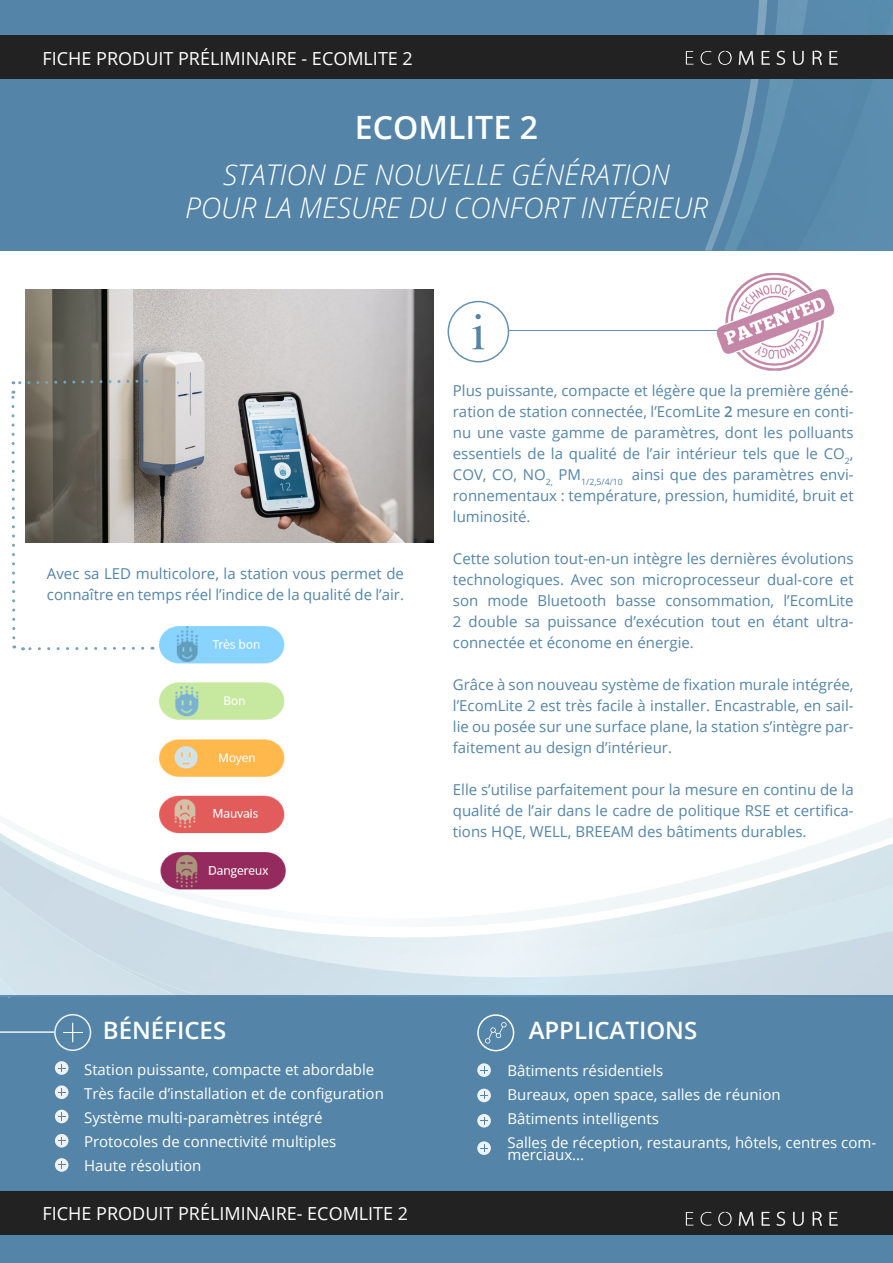
<style>
.page{position:relative;width:893px;height:1263px;background:#fff}
.page>*{position:absolute;margin:0;border:0;box-sizing:border-box;transform-origin:0 0}
.t1{font:600 32.1px "Open Sans";color:#fff}
.t2{font:italic 300 28.5px "Open Sans";color:#fff}
.t3{font:600 24px "Open Sans";color:#fff}
.t4{font:18px "Open Sans";color:#fff}
.t5{font:15px/21px "Open Sans";color:#5485a8;text-align:justify}
.t6{font:15px/12px "Open Sans";color:#fff}
.s1{font-weight:600}
</style>
<div class="page">
<img style="left:153px;top:626px;width:132px;height:180px">
<div style="left:0;top:995px;width:893px;height:268px;background:#5485a8"></div>
<div style="left:0;top:1190px;width:893px;height:44px;background:#222223"></div>
<svg style="left:686px;top:1212px;width:7px;height:13px"></svg>
<svg style="left:701px;top:1212px;width:11px;height:14px"></svg>
<svg style="left:718px;top:1212px;width:14px;height:14px"></svg>
<svg style="left:739px;top:1212px;width:14px;height:14px"></svg>
<svg style="left:762px;top:1212px;width:8px;height:14px"></svg>
<svg style="left:776px;top:1212px;width:9px;height:14px"></svg>
<svg style="left:793px;top:1212px;width:11px;height:14px"></svg>
<svg style="left:813px;top:1211px;width:9px;height:15px"></svg>
<svg style="left:829px;top:1212px;width:9px;height:14px"></svg>
<svg style="left:55px;top:1061px;width:14px;height:14px"></svg>
<svg style="left:58px;top:1064px;width:8px;height:8px"></svg>
<svg style="left:477px;top:1063px;width:14px;height:14px"></svg>
<svg style="left:480px;top:1066px;width:8px;height:8px"></svg>
<svg style="left:55px;top:1085px;width:14px;height:14px"></svg>
<svg style="left:58px;top:1088px;width:8px;height:8px"></svg>
<svg style="left:477px;top:1088px;width:14px;height:14px"></svg>
<svg style="left:480px;top:1091px;width:8px;height:8px"></svg>
<svg style="left:55px;top:1110px;width:14px;height:13px"></svg>
<svg style="left:58px;top:1113px;width:8px;height:7px"></svg>
<svg style="left:477px;top:1114px;width:14px;height:13px"></svg>
<svg style="left:480px;top:1117px;width:8px;height:7px"></svg>
<svg style="left:55px;top:1158px;width:14px;height:14px"></svg>
<svg style="left:58px;top:1161px;width:8px;height:8px"></svg>
<svg style="left:55px;top:1134px;width:14px;height:13px"></svg>
<svg style="left:58px;top:1137px;width:8px;height:7px"></svg>
<svg style="left:477px;top:1141px;width:14px;height:14px"></svg>
<svg style="left:480px;top:1144px;width:8px;height:8px"></svg>
<hr style="left:0;top:1031px;width:54px;height:2px;background:#fff">
<div style="left:54px;top:1014px;width:37px;height:37px;border:2px solid #fff;border-radius:50%"></div>
<svg style="left:63px;top:1022px;width:20px;height:20px"></svg>
<svg style="left:485px;top:1022px;width:22px;height:21px"></svg>
<div style="left:477px;top:1014px;width:37px;height:37px;border:2px solid #fff;border-radius:50%"></div>
<img style="left:202px;top:812px;width:691px;height:26px">
<img style="left:8px;top:838px;width:885px;height:160px">
<img style="left:0;top:806px;width:202px;height:191px">
<img style="left:0;top:883px;width:179px;height:114px">
<hr style="left:508px;top:330px;width:210px;height:1px;background:#5485a8">
<div style="left:448px;top:301px;width:61px;height:61px;border:2px solid #5485a8;border-radius:50%"></div>
<svg style="left:472px;top:314px;width:12px;height:35px"></svg>
<img style="left:705px;top:274px;width:130px;height:97px">
<div style="left:0;top:0;width:893px;height:251px;background:#5485a8"></div>
<img style="left:705px;top:0;width:103px;height:251px">
<img style="left:797px;top:7px;width:96px;height:244px">
<div style="left:0;top:35px;width:893px;height:44px;background:#222223"></div>
<svg style="left:686px;top:51px;width:7px;height:14px"></svg>
<svg style="left:701px;top:51px;width:11px;height:14px"></svg>
<svg style="left:718px;top:51px;width:14px;height:14px"></svg>
<svg style="left:739px;top:51px;width:14px;height:14px"></svg>
<svg style="left:762px;top:51px;width:8px;height:14px"></svg>
<svg style="left:776px;top:51px;width:9px;height:14px"></svg>
<svg style="left:793px;top:51px;width:11px;height:14px"></svg>
<svg style="left:813px;top:51px;width:9px;height:14px"></svg>
<svg style="left:829px;top:51px;width:9px;height:14px"></svg>
<img style="left:25px;top:289px;width:408px;height:254px">
<svg style="left:11px;top:378px;width:142px;height:273px"></svg>
<p class="t4" style="left:43px;top:46px;width:372px">FICHE PRODUIT PRÉLIMINAIRE - ECOMLITE 2</p>
<p class="t1" style="left:355px;top:105px;width:185px">ECOMLITE 2</p>
<p class="t2" style="left:223px;top:155px;width:448px">STATION DE NOUVELLE GÉNÉRATION</p>
<p class="t2" style="left:185px;top:188px;width:524px">POUR LA MESURE DU CONFORT INTÉRIEUR</p>
<p class="t5" style="left:47px;top:563px;width:359px">Avec sa LED multicolore, la station vous permet de connaître en temps réel l’indice de la qualité de l’air.</p>
<p class="t5" style="left:453px;top:379px;width:402px">Plus puissante, compacte et légère que la première géné&shy;ration de station connectée, l’EcomLite <span class="s1">2</span> mesure en conti&shy;nu une vaste gamme de paramètres, dont les polluants essentiels de la qualité de l’air intérieur tels que le CO<sub>2</sub>, COV, CO, NO<sub>2,</sub> PM<sub>1/2,5/4/10</sub> ainsi que des paramètres envi&shy;ronnementaux : température, pression, humidité, bruit et luminosité.</p>
<p class="t5" style="left:453px;top:547px;width:402px">Cette solution tout-en-un intègre les dernières évolutions technologiques. Avec son microprocesseur dual-core et son mode Bluetooth basse consommation, l’EcomLite 2 double sa puissance d’exécution tout en étant ultra&shy;connectée et économe en énergie.</p>
<p class="t5" style="left:453px;top:673px;width:402px">Grâce à son nouveau système de fixation murale intégrée, l’EcomLite 2 est très facile à installer. Encastrable, en sail&shy;lie ou posée sur une surface plane, la station s’intègre par&shy;faitement au design d’intérieur.</p>
<p class="t5" style="left:453px;top:778px;width:402px">Elle s’utilise parfaitement pour la mesure en continu de la qualité de l’air dans le cadre de politique RSE et certifica&shy;tions HQE, WELL, BREEAM des bâtiments durables.</p>
<p class="t3" style="left:103px;top:1014px;width:125px">BÉNÉFICES</p>
<p class="t3" style="left:529px;top:1014px;width:170px">APPLICATIONS</p>
<p class="t6" style="left:84px;top:1063px;width:292px">Station puissante, compacte et abordable</p>
<p class="t6" style="left:84px;top:1087px;width:301px">Très facile d’installation et de configuration</p>
<p class="t6" style="left:84px;top:1111px;width:240px">Système multi-paramètres intégré</p>
<p class="t6" style="left:84px;top:1135px;width:254px">Protocoles de connectivité multiples</p>
<p class="t6" style="left:84px;top:1159px;width:119px">Haute résolution</p>
<p class="t6" style="left:507px;top:1064px;width:157px">Bâtiments résidentiels</p>
<p class="t6" style="left:507px;top:1088px;width:275px">Bureaux, open space, salles de réunion</p>
<p class="t6" style="left:507px;top:1112px;width:153px">Bâtiments intelligents</p>
<p class="t6" style="left:507px;top:1136px;width:370px">Salles de réception, restaurants, hôtels, centres com&shy;merciaux...</p>
<p class="t4" style="left:43px;top:1201px;width:367px">FICHE PRODUIT PRÉLIMINAIRE- ECOMLITE 2</p>
</div>
